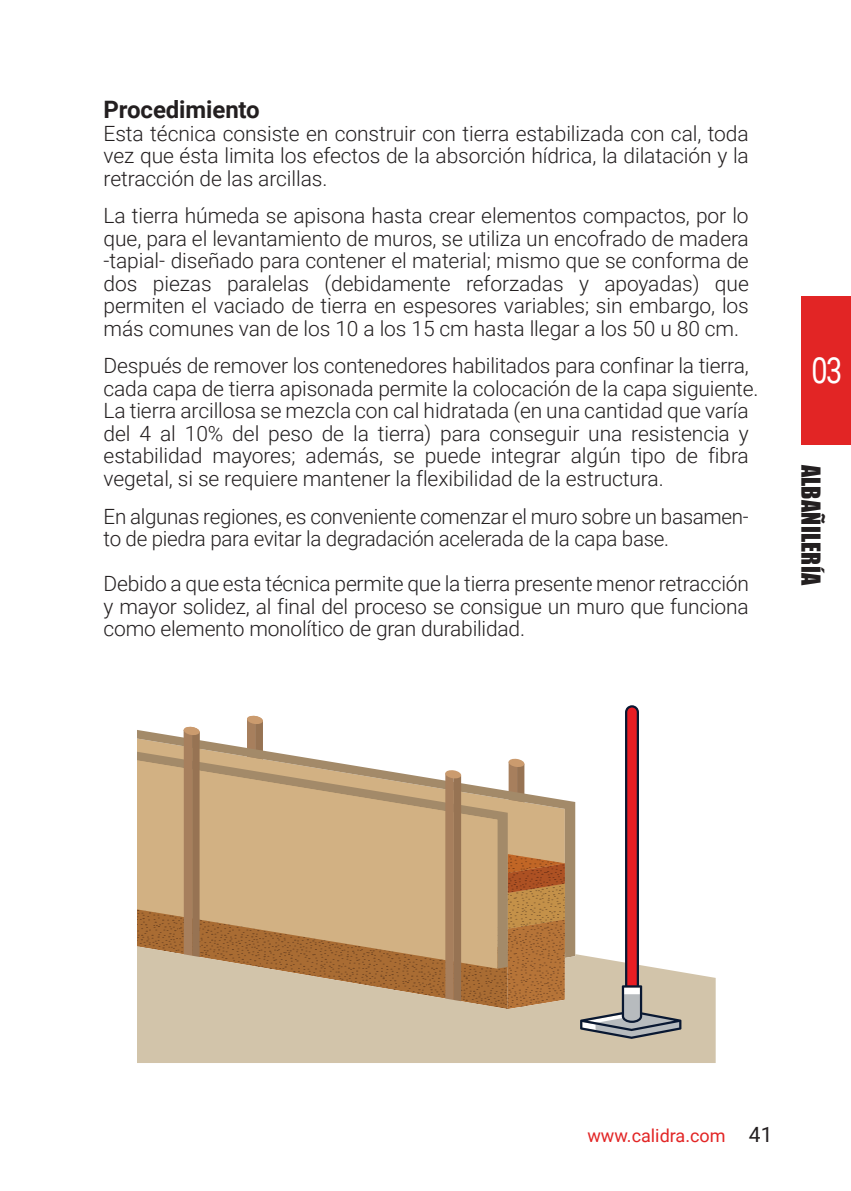
<style>
.page{position:relative;width:851px;height:1191px;background:#fff}
.page>*{position:absolute;margin:0;border:0;box-sizing:border-box;transform-origin:0 0}
.t1{font:36px "Roboto";color:#fff;scale:.8 1}
.t2{font:700 24px "Roboto";letter-spacing:-.005em;color:#231f20}
.t3{font:24px "Impact";letter-spacing:.01em;color:#231f20}
.t4{font:300 21px/22.5px "Roboto";letter-spacing:-.01em;color:#231f20;text-align:justify}
.t5{font:18px "Roboto";color:#e22525}
.s1{font-size:21px;color:#231f20}
</style>
<div class="page">
<div style="left:801px;top:296px;width:49px;height:149px;background:#e22525"></div>
<svg style="left:247px;top:715px;width:16px;height:15px"></svg>
<svg style="left:137px;top:730px;width:438px;height:216px"></svg>
<svg style="left:137px;top:751px;width:370px;height:195px"></svg>
<svg style="left:137px;top:760px;width:360px;height:186px;background:#cdac81"></svg>
<svg style="left:445px;top:769px;width:16px;height:177px;background:#a37d5c"></svg>
<svg style="left:183px;top:726px;width:17px;height:220px;background:#a47e5c"></svg>
<svg style="left:137px;top:946px;width:578px;height:117px;background:#c9b394"></svg>
<svg style="left:507px;top:758px;width:57px;height:251px;background:#c19264"></svg>
<svg style="left:580px;top:705px;width:101px;height:333px"></svg>
<p class="t2" style="left:104px;top:93px;width:158px">Procedimiento</p>
<p class="t4" style="left:104px;top:121px;width:646px">Esta técnica consiste en construir con tierra estabilizada con cal, toda vez que ésta limita los efectos de la absorción hídrica, la dilatación y la retracción de las arcillas.</p>
<p class="t4" style="left:104px;top:204px;width:646px">La tierra húmeda se apisona hasta crear elementos compactos, por lo que, para el levantamiento de muros, se utiliza un encofrado de madera -tapial- diseñado para contener el material; mismo que se conforma de dos piezas paralelas (debidamente reforzadas y apoyadas) que permiten el vaciado de tierra en espesores variables; sin embargo, los más comunes van de los 10 a los 15 cm hasta llegar a los 50 u 80 cm.</p>
<p class="t4" style="left:104px;top:354px;width:656px;text-align:left">Después de remover los contenedores habilitados para confinar la tierra, cada capa de tierra apisonada permite la colocación de la capa siguiente.<br>La tierra arcillosa se mezcla con cal hidratada (en una cantidad que varía del 4 al 10% del peso de la tierra) para conseguir una resistencia y estabilidad mayores; además, se puede integrar algún tipo de fibra vegetal, si se requiere mantener la flexibilidad de la estructura.</p>
<p class="t4" style="left:104px;top:504px;width:646px">En algunas regiones, es conveniente comenzar el muro sobre un basamen&shy;to de piedra para evitar la degradación acelerada de la capa base.</p>
<p class="t4" style="left:104px;top:571px;width:646px">Debido a que esta técnica permite que la tierra presente menor retracción y mayor solidez, al final del proceso se consigue un muro que funciona como elemento monolítico de gran durabilidad.</p>
<h1 class="t1" style="left:811px;top:345px;width:40px">03</h1>
<p class="t3" style="left:829px;top:464px;width:122px;rotate:90deg">ALBAÑILERÍA</p>
<p class="t5" style="left:587px;top:1123px;width:186px">www.calidra.com <span class="s1">41</span></p>
</div>
